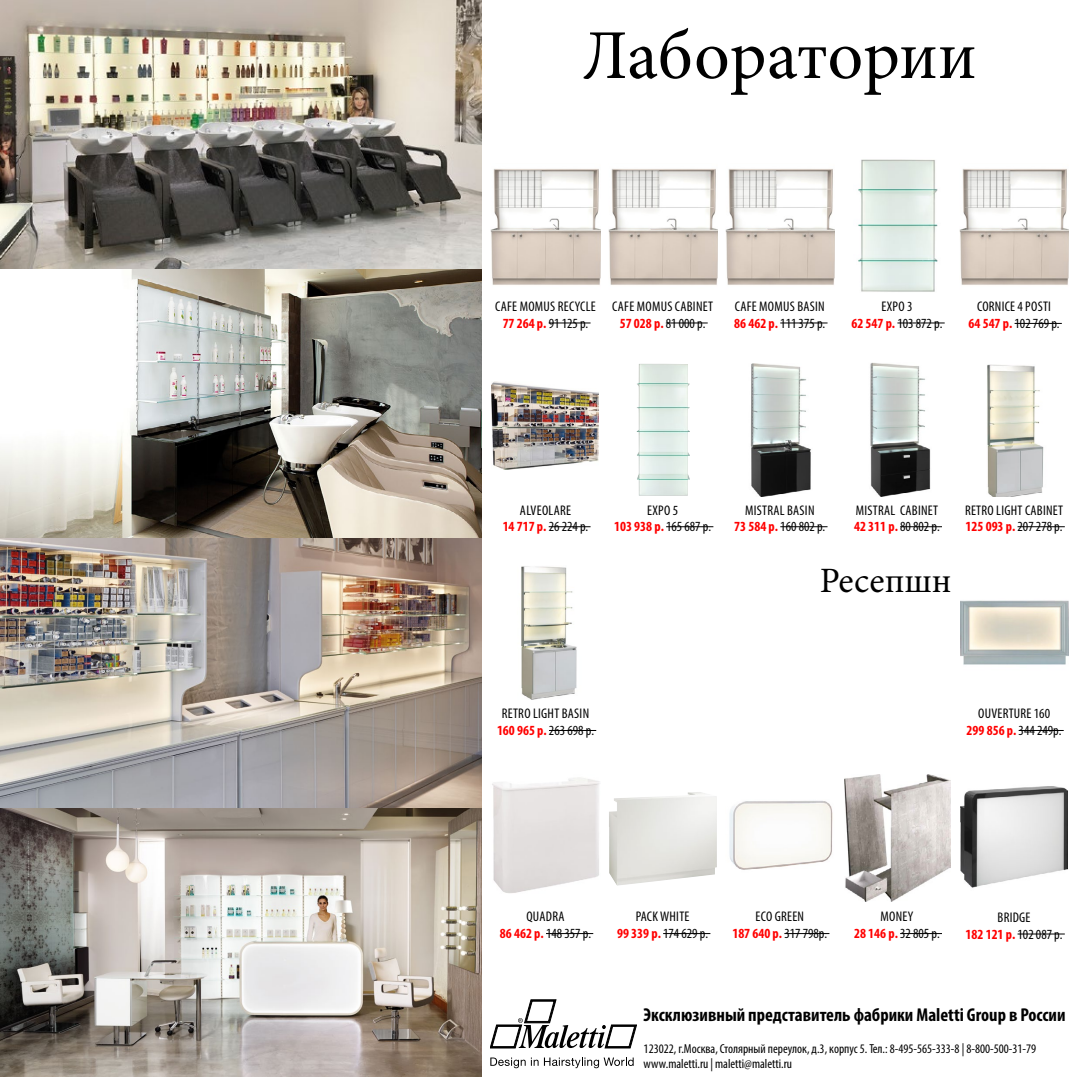
<style>
.page{position:relative;width:1077px;height:1077px;background:#fff}
.page>*{position:absolute;margin:0;border:0;box-sizing:border-box;transform-origin:0 0}
.t1{font:70px "Minion Pro";color:#000}
.t2{font:35.61px "Minion Pro";color:#000}
.t3{font:700 condensed 18.64px "Myriad Pro";color:#000}
.t4{font:condensed 14px/16.8px "Myriad Pro";letter-spacing:.02em;color:#000;text-align:center}
.t5{font:condensed 14px/16.8px "Myriad Pro";color:#000;text-align:center}
.t6{font:condensed 13.04px/15.7px "Myriad Pro";color:#000}
.s1{font-weight:700;color:#f00}
</style>
<div class="page">
<img style="left:0;top:0;width:481px;height:1076px">
<hr style="left:548px;top:322px;width:42px;height:1px;background:#000">
<img style="left:491px;top:169px;width:109px;height:116px">
<hr style="left:665px;top:322px;width:42px;height:1px;background:#000">
<hr style="left:780px;top:322px;width:47px;height:1px;background:#000">
<hr style="left:897px;top:322px;width:47px;height:1px;background:#000">
<img style="left:858px;top:159px;width:80px;height:133px">
<hr style="left:548px;top:526px;width:42px;height:1px;background:#000">
<img style="left:491px;top:381px;width:107px;height:89px">
<hr style="left:666px;top:526px;width:47px;height:1px;background:#000">
<img style="left:636px;top:364px;width:53px;height:131px">
<hr style="left:780px;top:526px;width:47px;height:1px;background:#000">
<img style="left:750px;top:363px;width:61px;height:133px">
<hr style="left:900px;top:526px;width:41px;height:1px;background:#000">
<img style="left:870px;top:362px;width:61px;height:134px">
<hr style="left:549px;top:730px;width:47px;height:1px;background:#000">
<img style="left:521px;top:566px;width:56px;height:133px">
<hr style="left:546px;top:933px;width:47px;height:1px;background:#000">
<img style="left:492px;top:777px;width:108px;height:116px">
<hr style="left:663px;top:933px;width:47px;height:1px;background:#000">
<img style="left:609px;top:792px;width:107px;height:93px">
<hr style="left:784px;top:933px;width:45px;height:1px;background:#000">
<img style="left:729px;top:801px;width:104px;height:69px">
<hr style="left:900px;top:933px;width:41px;height:1px;background:#000">
<img style="left:844px;top:774px;width:105px;height:127px">
<svg style="left:490px;top:999px;width:146px;height:48px"></svg>
<svg style="left:490px;top:1057px;width:35px;height:11px"></svg>
<svg style="left:531px;top:1057px;width:7px;height:8px"></svg>
<svg style="left:544px;top:1057px;width:89px;height:11px"></svg>
<hr style="left:1014px;top:323px;width:47px;height:1px;background:#000">
<hr style="left:1017px;top:526px;width:47px;height:1px;background:#000">
<img style="left:987px;top:364px;width:57px;height:133px">
<hr style="left:1018px;top:730px;width:45px;height:1px;background:#000">
<img style="left:960px;top:600px;width:108px;height:65px">
<hr style="left:1017px;top:933px;width:47px;height:1px;background:#000">
<img style="left:960px;top:786px;width:107px;height:102px">
<img style="left:608px;top:169px;width:109px;height:116px">
<img style="left:725px;top:169px;width:109px;height:116px">
<img style="left:959px;top:169px;width:109px;height:116px">
<h1 class="t1" style="left:582px;top:9px;width:395px">Лаборатории</h1>
<p class="t4" style="left:495px;top:297px;width:102px">CAFE MOMUS RECYCLE<br><span class="s1">77 264 р.</span> 91 125 р.</p>
<p class="t4" style="left:612px;top:297px;width:102px">CAFE MOMUS CABINET<br><span class="s1">57 028 р.</span> 81 000 р.</p>
<p class="t4" style="left:734px;top:297px;width:93px;text-align:left">CAFE MOMUS BASIN<br><span class="s1">86 462 р.</span> 111 375 р.</p>
<p class="t5" style="left:851px;top:297px;width:93px">EXPO 3<br><span class="s1">62 547 р.</span> 103 872 р.</p>
<p class="t4" style="left:968px;top:298px;width:93px">CORNICE 4 POSTI<br><span class="s1">64 547 р.</span> 102 769 р.</p>
<p class="t4" style="left:502px;top:501px;width:87px">ALVEOLARE<br><span class="s1">14 717 р.</span> 26 224 р.</p>
<p class="t4" style="left:614px;top:501px;width:98px">EXPO 5<br><span class="s1">103 938 р.</span> 165 687 р.</p>
<p class="t4" style="left:734px;top:501px;width:93px">MISTRAL BASIN<br><span class="s1">73 584 р.</span> 160 802 р.</p>
<p class="t4" style="left:854px;top:501px;width:87px;text-align:left">MISTRAL CABINET<br><span class="s1">42 311 р.</span> 80 802 р.</p>
<h2 class="t2" style="left:819px;top:556px;width:133px">Ресепшн</h2>
<p class="t4" style="left:964px;top:501px;width:100px;text-align:left">RETRO LIGHT CABINET<br><span class="s1">125 093 р.</span> 207 278 р.</p>
<p class="t4" style="left:497px;top:705px;width:98px">RETRO LIGHT BASIN<br><span class="s1">160 965 р.</span> 263 698 р.</p>
<p class="t4" style="left:966px;top:705px;width:96px">OUVERTURE 160<br><span class="s1">299 856 р.</span> 344 249р.</p>
<p class="t4" style="left:500px;top:908px;width:93px">QUADRA<br><span class="s1">86 462 р.</span> 148 357 р.</p>
<p class="t5" style="left:617px;top:908px;width:93px">PACK WHITE<br><span class="s1">99 339 р.</span> 174 629 р.</p>
<p class="t4" style="left:732px;top:908px;width:96px">ECO GREEN<br><span class="s1">187 640 р.</span> 317 798р.</p>
<p class="t4" style="left:854px;top:908px;width:87px">MONEY<br><span class="s1">28 146 р.</span> 32 805 р.</p>
<p class="t4" style="left:965px;top:908px;width:98px">BRIDGE<br><span class="s1">182 121 р.</span> 102 087 р.</p>
<h3 class="t3" style="left:643px;top:1003px;width:423px">Эксклюзивный представитель фабрики Maletti Group в России</h3>
<p class="t6" style="left:643px;top:1040px;width:394px">123022, г.Москва, Столярный переулок, д.3, корпус 5. Тел.: 8-495-565-333-8 | 8-800-500-31-79 www.maletti.ru | maletti@maletti.ru</p>
</div>
